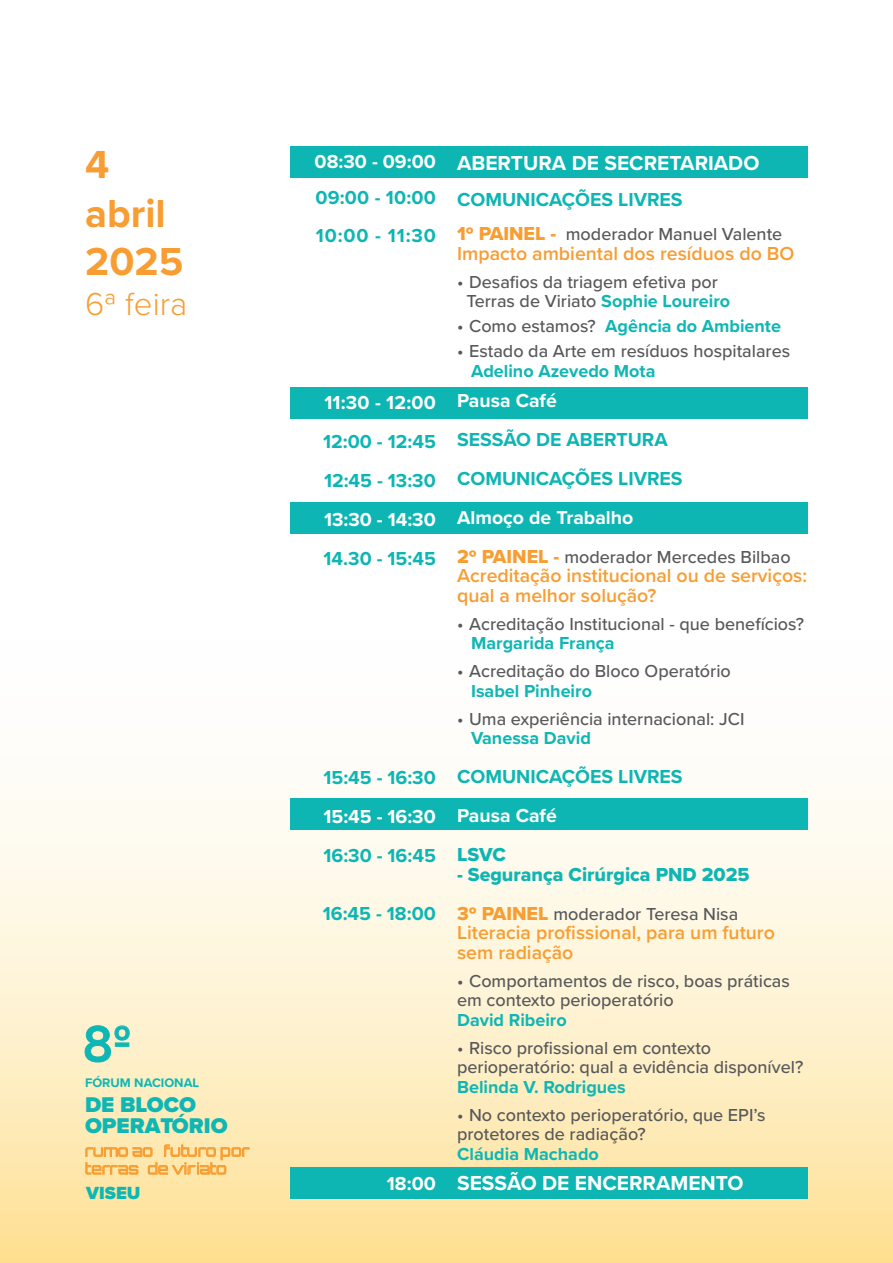
<style>
.page{position:relative;width:893px;height:1263px;background:#fff}
.page>*{position:absolute;margin:0;border:0;box-sizing:border-box;transform-origin:0 0}
.t1{font:700 55.05px "Anonymous Pro";color:#0fb7b4}
.t2{font:700 40.5px/48.6px "Proxima Nova";color:#f89d31}
.t3{font:300 33px "Proxima Nova";color:#f89d31}
.t4{font:900 22.05px/20.9px "Proxima Nova";color:#0fb7b4}
.t5{font:700 21px "Proxima Nova";color:#fff}
.t6{font:700 19.5px/39px "Proxima Nova";color:#0db6b3}
.t7{font:600 19.5px/19.5px "Proxima Nova";color:#f89d31}
.t8{font:700 19.5px "Proxima Nova";color:#fff}
.t9{font:19.5px "Proxima Nova Extrabld";color:#0db6b3}
.t10{font:700 19.5px/37.5px "Proxima Nova";letter-spacing:.025em;color:#0db6b3}
.t11{font:900 18.3px "Proxima Nova";color:#0fb7b4}
.t12{font:500 18px/19.5px "Proxima Nova";color:#57585a}
.t13{font:700 18px "Proxima Nova";color:#0fb7b4}
.t14{font:300 14.85px/17.9px "Orbitron";letter-spacing:.01em;color:#f89d2f}
.t15{font:700 12.9px "Proxima Nova";color:#0fb7b4}
.s1{font-family:"Proxima Nova Extrabld";font-weight:400;font-size:19.5px;color:#f89d31}
.s2{font-weight:700;color:#0fb7b4}
.s3{font-weight:500;color:#57585a}
</style>
<div class="page">
<div style="left:290px;top:798px;width:518px;height:32px;background:#0db6b3"></div>
<div style="left:290px;top:502px;width:518px;height:31px;background:#0db6b3"></div>
<div style="left:290px;top:387px;width:518px;height:32px;background:#0db6b3"></div>
<div style="left:290px;top:146px;width:518px;height:32px;background:#0db6b3"></div>
<div style="left:290px;top:1167px;width:518px;height:32px;background:#0db6b3"></div>
<h2 class="t2" style="left:85px;top:140px;width:100px">4 abril<br>2025</h2>
<h3 class="t3" style="left:85px;top:279px;width:104px">6ª feira</h3>
<h1 class="t1" style="left:85px;top:1011px;width:52px">8<sup>º</sup></h1>
<p class="t15" style="left:85px;top:1073px;width:116px">FÓRUM NACIONAL</p>
<p class="t4" style="left:85px;top:1094px;width:144px">DE BLOCO<br>OPERATÓRIO</p>
<p class="t14" style="left:85px;top:1142px;width:166px">rumo ao futuro por terras de viriato</p>
<p class="t11" style="left:86px;top:1179px;width:56px">VISEU</p>
<p class="t8" style="left:315px;top:147px;width:123px">08:30 - 09:00</p>
<p class="t10" style="left:315px;top:179px;width:122px">09:00 - 10:00<br>10:00 - 11:30</p>
<p class="t8" style="left:324px;top:387px;width:113px">11:30 - 12:00</p>
<p class="t6" style="left:323px;top:421px;width:114px">12:00 - 12:45<br>12:45 - 13:30</p>
<p class="t8" style="left:324px;top:504px;width:113px">13:30 - 14:30</p>
<p class="t6" style="left:324px;top:538px;width:114px">14.30 - 15:45</p>
<p class="t6" style="left:323px;top:757px;width:114px">15:45 - 16:30</p>
<p class="t8" style="left:323px;top:801px;width:114px">15:45 - 16:30</p>
<p class="t6" style="left:323px;top:835px;width:114px">16:30 - 16:45</p>
<p class="t6" style="left:323px;top:894px;width:115px">16:45 - 18:00</p>
<p class="t8" style="left:387px;top:1169px;width:50px">18:00</p>
<p class="t5" style="left:457px;top:147px;width:304px">ABERTURA DE SECRETARIADO</p>
<p class="t6" style="left:457px;top:179px;width:227px">COMUNICAÇÕES LIVRES</p>
<p class="t12" style="left:457px;top:224px;width:327px"><span class="s1">1º PAINEL -</span> moderador Manuel Valente</p>
<p class="t7" style="left:457px;top:243px;width:339px">Impacto ambiental dos resíduos do BO</p>
<p class="t12" style="left:466px;top:271px;width:265px;text-indent:-9px">• Desafios da triagem efetiva por<br>Terras de Viriato <span class="s2">Sophie Loureiro</span></p>
<p class="t13" style="left:457px;top:313px;width:325px"><span class="s3">• Como estamos?</span> Agência do Ambiente</p>
<p class="t12" style="left:457px;top:341px;width:335px">• Estado da Arte em resíduos hospitalares</p>
<p class="t13" style="left:471px;top:357px;width:186px">Adelino Azevedo Mota</p>
<p class="t8" style="left:457px;top:386px;width:101px">Pausa Café</p>
<p class="t6" style="left:457px;top:419px;width:227px">SESSÃO DE ABERTURA<br>COMUNICAÇÕES LIVRES</p>
<p class="t8" style="left:457px;top:503px;width:178px">Almoço de Trabalho</p>
<p class="t12" style="left:457px;top:546px;width:335px"><span class="s1">2º PAINEL -</span> moderador Mercedes Bilbao</p>
<p class="t7" style="left:457px;top:565px;width:352px">Acreditação institucional ou de serviços: qual a melhor solução?</p>
<p class="t12" style="left:457px;top:613px;width:349px">• Acreditação Institucional - que benefícios?</p>
<p class="t13" style="left:471px;top:630px;width:145px">Margarida França</p>
<p class="t12" style="left:457px;top:661px;width:275px">• Acreditação do Bloco Operatório</p>
<p class="t13" style="left:471px;top:677px;width:122px">Isabel Pinheiro</p>
<p class="t12" style="left:457px;top:708px;width:289px">• Uma experiência internacional: JCI</p>
<p class="t13" style="left:471px;top:725px;width:121px">Vanessa David</p>
<p class="t6" style="left:457px;top:757px;width:227px">COMUNICAÇÕES LIVRES</p>
<p class="t8" style="left:457px;top:801px;width:101px">Pausa Café</p>
<p class="t9" style="left:457px;top:840px;width:50px">LSVC</p>
<p class="t9" style="left:457px;top:860px;width:294px">- Segurança Cirúrgica PND 2025</p>
<p class="t12" style="left:457px;top:903px;width:283px"><span class="s1">3º PAINEL</span> moderador Teresa Nisa</p>
<p class="t7" style="left:457px;top:922px;width:319px">Literacia profissional, para um futuro sem radiação</p>
<p class="t12" style="left:457px;top:970px;width:334px">• Comportamentos de risco, boas práticas em contexto perioperatório</p>
<p class="t13" style="left:457px;top:1006px;width:111px">David Ribeiro</p>
<p class="t12" style="left:457px;top:1037px;width:348px">• Risco profissional em contexto perioperatório: qual a evidência disponível?</p>
<p class="t13" style="left:457px;top:1073px;width:170px">Belinda V. Rodrigues</p>
<p class="t12" style="left:457px;top:1104px;width:310px">• No contexto perioperatório, que EPI’s protetores de radiação?</p>
<p class="t13" style="left:457px;top:1140px;width:143px">Cláudia Machado</p>
<p class="t5" style="left:457px;top:1167px;width:288px">SESSÃO DE ENCERRAMENTO</p>
</div>
